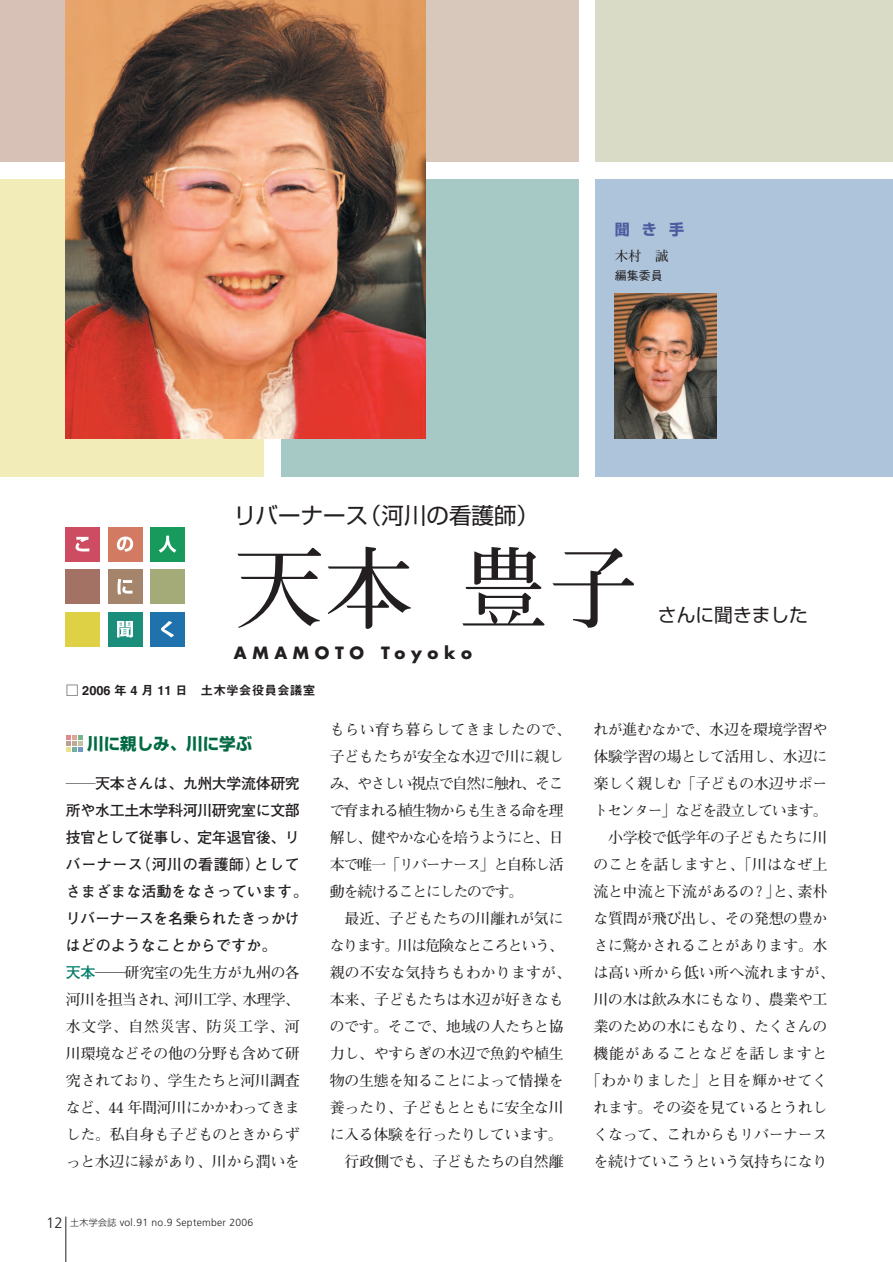
<style>
.page{position:relative;width:893px;height:1262px;background:#fff}
.page>*{position:absolute;margin:0;border:0;box-sizing:border-box;transform-origin:0 0}
.t1{font:700 90px "Futo Min A101";color:#231f20}
.t2{font:22.5px "Shin Go";color:#231f20}
.t3{font:18.75px "Shin Go";color:#231f20}
.t4{font:700 16.5px "Futura";letter-spacing:.345em;color:#231f20}
.t5{font:700 16.5px "Shin Go";color:#026a43}
.t6{font:700 15px/27px "Futo Min A101";letter-spacing:-.025em;color:#231f20;text-align:justify}
.t7{font:700 15px/27px "Futo Min A101";letter-spacing:-.07em;color:#231f20}
.t8{font:700 15px/27px "Futo Go B101";letter-spacing:-.025em;color:#231f20;scale:2 1}
.t9{font:700 15px "Futo Min A101";letter-spacing:.005em;color:#231f20}
.t10{font:700 15px "Futo Min A101";letter-spacing:-.095em;color:#231f20}
.t11{font:700 15px "Futo Min A101";letter-spacing:.04em;color:#231f20}
.t12{font:700 15px "Shin Go";color:#4d5b9f}
.t13{font:700 13.5px "Futo Min A101";color:#231f20}
.t14{font:12.75px "Midashi Go MB31";color:#231f20}
.t15{font:500 12px "Gothic BBB";color:#231f20}
.t16{font:300 10.35px "Frutiger";letter-spacing:.025em;color:#231f20}
.s1{font-family:"Futo Go B101";color:#007d69}
.s2{font-family:"Futo Go B101";color:#000}
.s3{font-size:15px}
.s4{font-family:"Shin Go";font-size:9px}
</style>
<div class="page">
<div style="left:281px;top:179px;width:297px;height:297px;background:#a6c9c6"></div>
<div style="left:0;top:179px;width:264px;height:297px;background:#f2edb8"></div>
<div style="left:595px;top:179px;width:297px;height:297px;background:#aec4db"></div>
<div style="left:281px;top:0;width:297px;height:162px;background:#d8c8bc"></div>
<div style="left:0;top:0;width:264px;height:162px;background:#d7c0b6"></div>
<div style="left:595px;top:0;width:297px;height:162px;background:#d9dbc6"></div>
<hr style="left:66px;top:1216px;width:1px;height:46px;background:#231f20">
<img style="left:66px;top:0;width:359px;height:438px">
<img style="left:614px;top:293px;width:102px;height:145px">
<div style="left:150px;top:612px;width:34px;height:34px;background:#2072ac"></div>
<div style="left:108px;top:612px;width:34px;height:34px;background:#1a8d7b"></div>
<div style="left:150px;top:527px;width:34px;height:34px;background:#179a5c"></div>
<div style="left:150px;top:569px;width:34px;height:34px;background:#a5aa79"></div>
<div style="left:108px;top:569px;width:34px;height:34px;background:#a4856b"></div>
<div style="left:65px;top:569px;width:34px;height:34px;background:#a37264"></div>
<div style="left:65px;top:612px;width:34px;height:34px;background:#dfd146"></div>
<div style="left:108px;top:527px;width:34px;height:34px;background:#d37b62"></div>
<div style="left:65px;top:527px;width:34px;height:34px;background:#ce4c62"></div>
<svg style="left:76px;top:537px;width:13px;height:14px"></svg>
<svg style="left:117px;top:536px;width:16px;height:16px"></svg>
<svg style="left:159px;top:535px;width:17px;height:17px"></svg>
<svg style="left:117px;top:579px;width:15px;height:15px"></svg>
<svg style="left:117px;top:621px;width:16px;height:16px"></svg>
<svg style="left:161px;top:621px;width:13px;height:16px"></svg>
<svg style="left:66px;top:735px;width:17px;height:17px"></svg>
<p class="t12" style="left:614px;top:224px;width:71px">聞き手</p>
<p class="t13" style="left:614px;top:251px;width:55px">木村　誠</p>
<p class="t15" style="left:614px;top:271px;width:49px">編集委員</p>
<h2 class="t2" style="left:234px;top:507px;width:306px">リバーナース（河川の看護師）</h2>
<h1 class="t1" style="left:234px;top:556px;width:406px">天本豊子</h1>
<p class="t4" style="left:234px;top:645px;width:239px">AMAMOTO Toyoko</p>
<p class="t14" style="left:66px;top:685px;width:251px">□ 2006 年 4 月 11 日　土木学会役員会議室</p>
<p class="t3" style="left:658px;top:607px;width:152px">さんに聞きました</p>
<p class="t5" style="left:87px;top:737px;width:166px">川に親しみ、川に学ぶ</p>
<p class="t8" style="left:66px;top:771px;width:122px">―天本さんは、九州大学流体研究所や水工土木学科河川研究室に文部技官として従事し、定年退官後、リバーナース（河川の看護師）としてさまざまな活動をなさっています。リバーナースを名乗られたきっかけはどのようなことからですか。</p>
<p class="t6" style="left:66px;top:961px;width:235px"><span class="s1">天本</span><span class="s2">―</span>研究室の先生方が九州の各河川を担当され、河川工学、水理学、水文学、自然災害、防災工学、河川環境などその他の分野も含めて研究されており、学生たちと河川調査など、44 年間河川にかかわってきました。私自身も子どものときからずっと水辺に縁があり、川から潤いを</p>
<p class="t16" style="left:46px;top:1218px;width:209px"><span class="s3">12</span> <span class="s4">土木学会誌</span> vol.91 no.9 September 2006</p>
<p class="t7" style="left:330px;top:718px;width:243px">もらい育ち暮らしてきましたので、子どもたちが安全な水辺で川に親しみ、やさしい視点で自然に触れ、そこで育まれる植生物からも生きる命を理解し、健やかな心を培うようにと、日本で唯一「リバーナース」と自称し活動を続けることにしたのです。</p>
<p class="t6" style="left:330px;top:907px;width:243px;text-align:center">最近、子どもたちの川離れが気に<br>なります。川は危険なところという、親の不安な気持ちもわかりますが、本来、子どもたちは水辺が好きなものです。そこで、地域の人たちと協力し、やすらぎの水辺で魚釣や植生物の生態を知ることによって情操を養ったり、子どもとともに安全な川に入る体験を行ったりしています。行政側でも、子どもたちの自然離</p>
<p class="t6" style="left:593px;top:718px;width:235px">れが進むなかで、水辺を環境学習や</p>
<p class="t6" style="left:593px;top:745px;width:235px">体験学習の場として活用し、水辺に</p>
<p class="t6" style="left:593px;top:772px;width:235px">楽しく親しむ「子どもの水辺サポー</p>
<p class="t10" style="left:593px;top:805px;width:235px">トセンター」などを設立しています。</p>
<p class="t6" style="left:608px;top:826px;width:221px">小学校で低学年の子どもたちに川</p>
<p class="t9" style="left:593px;top:859px;width:235px">のことを話しますと、「川はなぜ上</p>
<p class="t6" style="left:593px;top:880px;width:235px">流と中流と下流があるの？」と、素朴</p>
<p class="t6" style="left:593px;top:907px;width:235px">な質問が飛び出し、その発想の豊か</p>
<p class="t6" style="left:593px;top:934px;width:235px">さに驚かされることがあります。水</p>
<p class="t9" style="left:593px;top:967px;width:243px">は高い所から低い所へ流れますが、</p>
<p class="t6" style="left:593px;top:988px;width:235px">川の水は飲み水にもなり、農業や工</p>
<p class="t6" style="left:593px;top:1015px;width:235px">業のための水にもなり、たくさんの</p>
<p class="t11" style="left:593px;top:1048px;width:235px">機能があることなどを話しますと</p>
<p class="t9" style="left:586px;top:1075px;width:243px">「わかりました」と目を輝かせてく</p>
<p class="t6" style="left:593px;top:1096px;width:235px">れます。その姿を見ているとうれし</p>
<p class="t6" style="left:593px;top:1123px;width:235px">くなって、これからもリバーナース</p>
<p class="t6" style="left:593px;top:1150px;width:235px">を続けていこうという気持ちになり</p>
</div>
